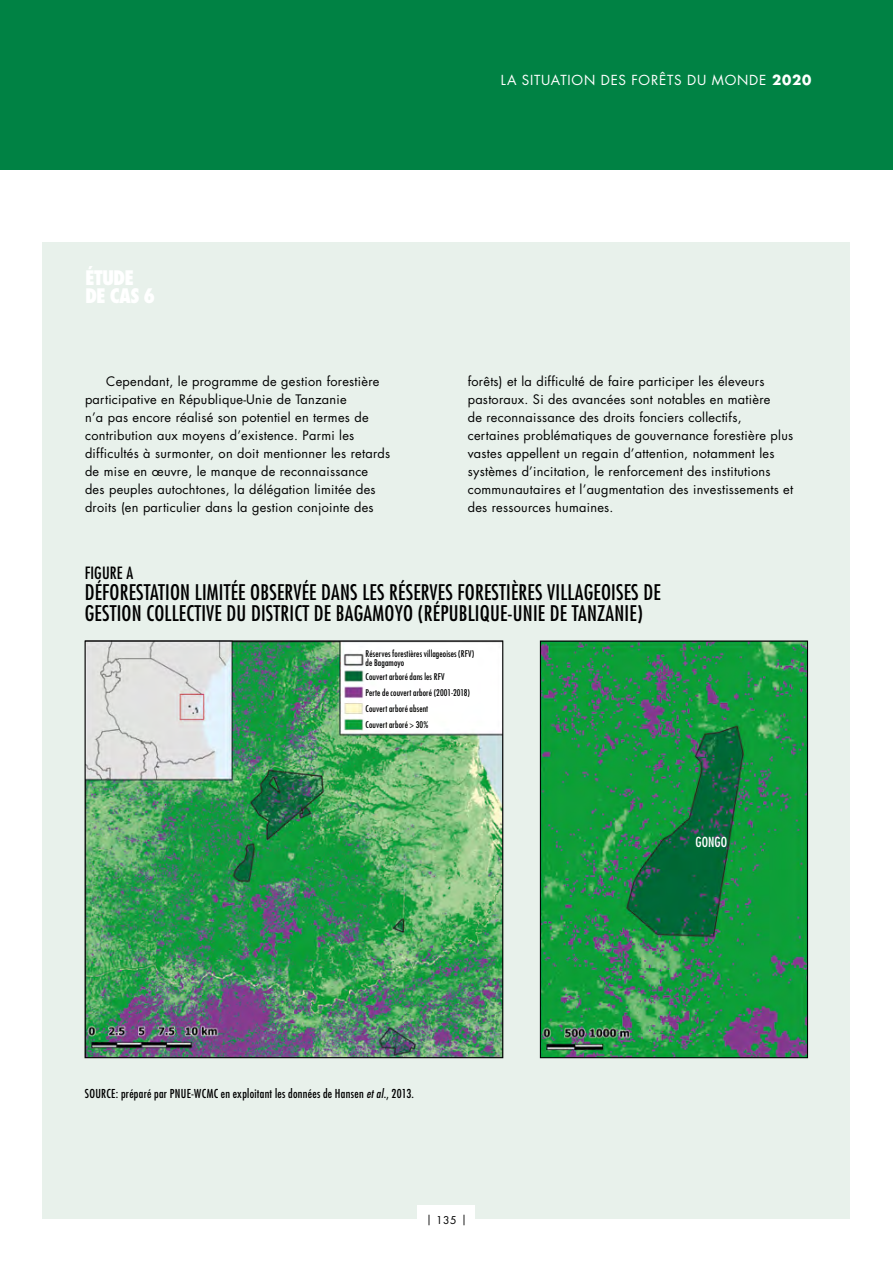
<style>
.page{position:relative;width:893px;height:1263px;background:#fff}
.page>*{position:absolute;margin:0;border:0;box-sizing:border-box;transform-origin:0 0}
.t1{font:condensed 21px/21px "Futura Std";letter-spacing:.01em;color:#000}
.t2{font:800 condensed 19.5px/18px "Futura Std";letter-spacing:-.05em;color:#fff}
.t3{font:condensed 16.5px "Futura Std";letter-spacing:.01em;color:#000}
.t4{font:13.5px "Futura Std";letter-spacing:.055em;color:#fff}
.t5{font:condensed 13.5px "Futura Std";letter-spacing:.005em;color:#fff}
.t6{font:12.75px/18px "Futura Std";letter-spacing:.02em;color:#000}
.t7{font:condensed 12px "Futura Std";letter-spacing:.025em;color:#000}
.t8{font:10.5px "Futura Std";color:#000}
.t9{font:condensed 9px/16px "Futura Std";letter-spacing:.015em;color:#000}
.s1{font-weight:700}
.s2{font-style:italic}
</style>
<div class="page">
<div style="left:0;top:0;width:893px;height:170px;background:#008244"></div>
<div style="left:43px;top:242px;width:807px;height:976px;background:#e8f1eb"></div>
<img style="left:87px;top:643px;width:414px;height:413px">
<img style="left:542px;top:643px;width:264px;height:413px">
<div style="left:540px;top:641px;width:268px;height:417px;border:1px solid #000"></div>
<div style="left:418px;top:1205px;width:57px;height:30px;background:#fff"></div>
<h2 class="t2" style="left:85px;top:268px;width:72px">ÉTUDE<br>DE CAS 6</h2>
<p class="t4" style="left:501px;top:71px;width:312px">LA SITUATION DES FORÊTS DU MONDE <span class="s1">2020</span></p>
<p class="t6" style="left:85px;top:372px;width:307px;text-indent:21px">Cependant, le programme de gestion forestière participative en République-Unie de Tanzanie<br>n’a pas encore réalisé son potentiel en termes de contribution aux moyens d’existence. Parmi les difficultés à surmonter, on doit mentionner les retards de mise en œuvre, le manque de reconnaissance des peuples autochtones, la délégation limitée des droits (en particulier dans la gestion conjointe des</p>
<p class="t6" style="left:468px;top:372px;width:327px">forêts) et la difficulté de faire participer les éleveurs pastoraux. Si des avancées sont notables en matière<br>de reconnaissance des droits fonciers collectifs, certaines problématiques de gouvernance forestière plus vastes appellent un regain d’attention, notamment les systèmes d’incitation, le renforcement des institutions communautaires et l’augmentation des investissements et des ressources humaines.</p>
<p class="t3" style="left:85px;top:563px;width:50px">FIGURE A</p>
<h1 class="t1" style="left:85px;top:582px;width:578px">DÉFORESTATION LIMITÉE OBSERVÉE DANS LES RÉSERVES FORESTIÈRES VILLAGEOISES DE<br>GESTION COLLECTIVE DU DISTRICT DE BAGAMOYO (RÉPUBLIQUE-UNIE DE TANZANIE)</h1>
<p class="t9" style="left:366px;top:649px;width:110px;line-height:9px">Réserves forestières villageoises (RFV) de Bagamoyo</p>
<p class="t9" style="left:366px;top:668px;width:106px">Couvert arboré dans les RFV<br>Perte de couvert arboré (2001-2018)<br>Couvert arboré absent<br>Couvert arboré &gt; 30%</p>
<p class="t7" style="left:85px;top:1086px;width:331px">SOURCE: préparé par PNUE-WCMC en exploitant les données de Hansen <span class="s2">et al</span>., 2013.</p>
<p class="t8" style="left:426px;top:1214px;width:42px">| 135 |</p>
<p class="t5" style="left:695px;top:834px;width:33px">GONGO</p>
</div>
